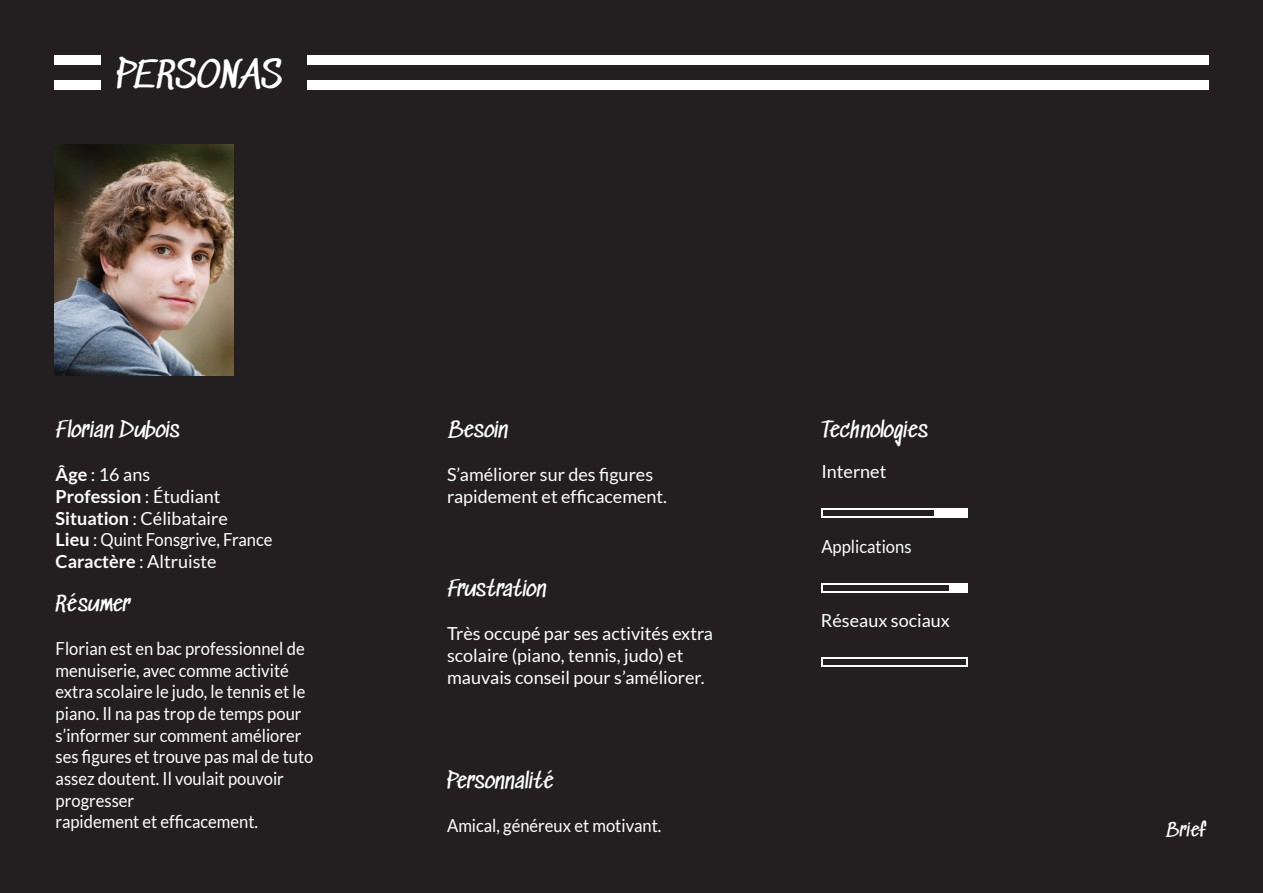
<style>
.page{position:relative;width:1263px;height:893px;background:#231f20}
.page>*{position:absolute;margin:0;border:0;box-sizing:border-box;transform-origin:0 0}
.t1{font:36px "Sedgwick Ave";color:#fff}
.t2{font:21px "Sedgwick Ave";color:#fff}
.t3{font:18px/21.6px "Lato";color:#fff;scale:.92 1}
.t4{font:18px/21.6px "Lato";color:#fff}
.t5{font:700 18px "Lato";color:#fff}
.t6{font:18px "Sedgwick Ave";letter-spacing:.015em;color:#fff}
.s1{font-weight:700}
.s2{font-weight:400}
</style>
<div class="page">
<img style="left:54px;top:145px;width:179px;height:230px">
<div style="left:307px;top:55px;width:902px;height:10px;background:#fff"></div>
<div style="left:54px;top:55px;width:47px;height:10px;background:#fff"></div>
<div style="left:307px;top:80px;width:902px;height:9px;background:#fff"></div>
<div style="left:54px;top:80px;width:47px;height:9px;background:#fff"></div>
<div style="left:821px;top:508px;width:147px;height:10px;background:#fff"></div>
<div style="left:823px;top:510px;width:111px;height:6px;background:#231f20"></div>
<div style="left:821px;top:583px;width:147px;height:9px;background:#fff"></div>
<div style="left:823px;top:585px;width:125px;height:6px;background:#231f20"></div>
<div style="left:821px;top:658px;width:147px;height:9px;background:#fff"></div>
<div style="left:823px;top:659px;width:142px;height:6px;background:#231f20"></div>
<p class="t1" style="left:116px;top:55px;width:167px">PERSONAS</p>
<p class="t2" style="left:56px;top:419px;width:126px">Florian Dubois</p>
<p class="t4" style="left:56px;top:464px;width:96px"><span class="s1">Âge</span> : 16 ans</p>
<p class="t5" style="left:56px;top:486px;width:167px">Profession <span class="s2">: Étudiant</span></p>
<p class="t4" style="left:56px;top:507px;width:174px"><span class="s1">Situation</span> : Célibataire</p>
<p class="t3" style="left:56px;top:529px;width:237px"><span class="s1">Lieu</span> : Quint Fonsgrive, France</p>
<p class="t4" style="left:56px;top:550px;width:163px"><span class="s1">Caractère</span> : Altruiste</p>
<p class="t2" style="left:56px;top:592px;width:76px">Résumer</p>
<p class="t3" style="left:56px;top:638px;width:282px">Florian est en bac professionnel de menuiserie, avec comme activité extra scolaire le judo, le tennis et le piano. Il na pas trop de temps pour s’informer sur comment améliorer ses figures et trouve pas mal de tuto assez doutent. Il voulait pouvoir progresser</p>
<p class="t3" style="left:56px;top:811px;width:221px">rapidement et efficacement.</p>
<p class="t2" style="left:447px;top:419px;width:62px">Besoin</p>
<p class="t4" style="left:447px;top:464px;width:208px">S’améliorer sur des figures</p>
<p class="t4" style="left:447px;top:486px;width:221px">rapidement et efficacement.</p>
<p class="t2" style="left:447px;top:578px;width:101px">Frustration</p>
<p class="t4" style="left:447px;top:623px;width:267px">Très occupé par ses activités extra scolaire (piano, tennis, judo) et</p>
<p class="t4" style="left:447px;top:666px;width:259px">mauvais conseil pour s’améliorer.</p>
<p class="t2" style="left:447px;top:769px;width:109px">Personnalité</p>
<p class="t3" style="left:447px;top:815px;width:234px">Amical, généreux et motivant.</p>
<p class="t2" style="left:821px;top:418px;width:108px">Technologies</p>
<p class="t4" style="left:821px;top:460px;width:67px">Internet</p>
<p class="t3" style="left:821px;top:535px;width:100px">Applications</p>
<p class="t4" style="left:821px;top:610px;width:130px">Réseaux sociaux</p>
<p class="t6" style="left:1165px;top:820px;width:42px">Brief</p>
</div>
